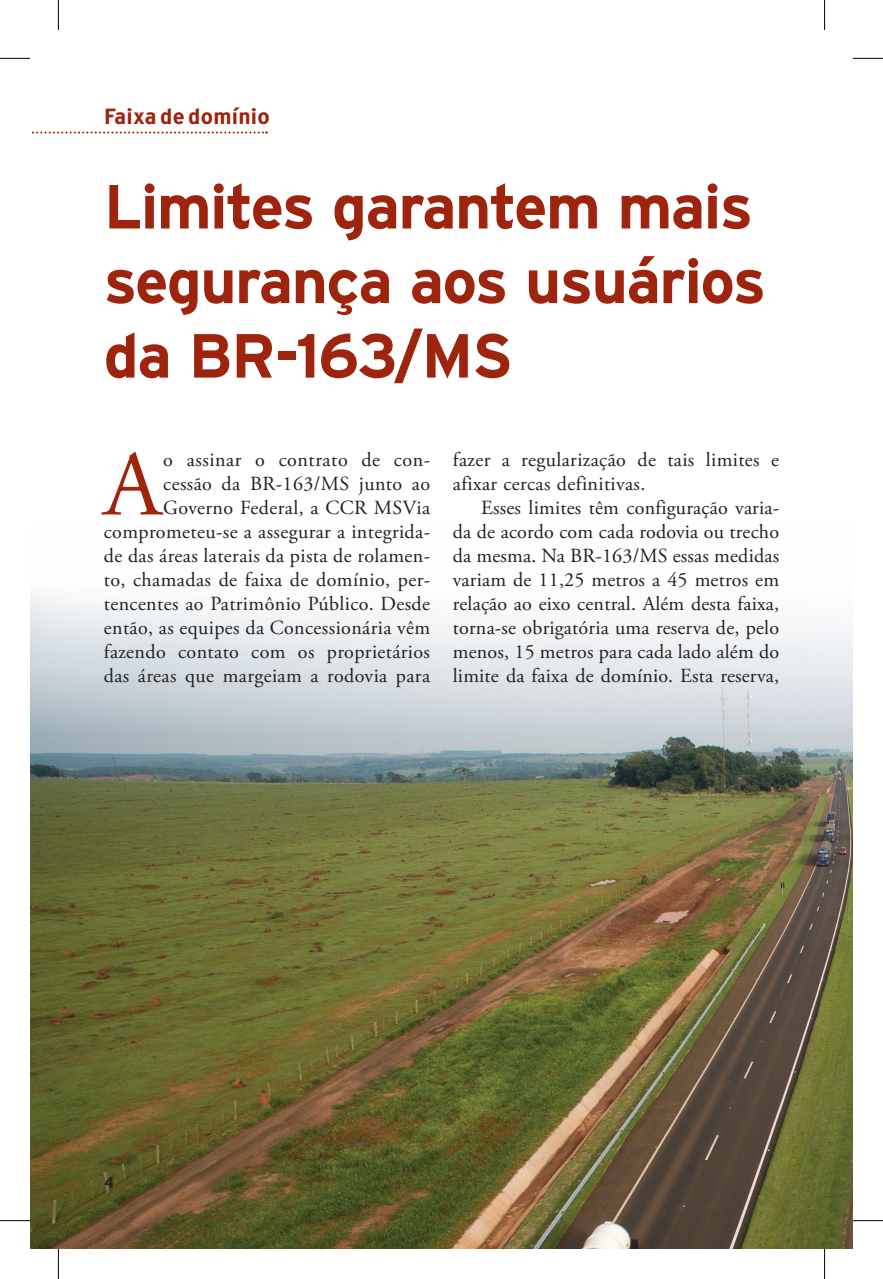
<style>
.page{position:relative;width:883px;height:1279px;background:#fff}
.page>*{position:absolute;margin:0;border:0;box-sizing:border-box;transform-origin:0 0}
.t1{font:92.4px "Adobe Garamond Pro";color:#9e240d}
.t2{font:700 62.2px/74.6px "Interstate";letter-spacing:-.025em;color:#9e240d}
.t3{font:700 condensed 22px "Interstate";letter-spacing:.01em;color:#9e240d;scale:1.2 1}
.t4{font:20px/24px "Adobe Garamond Pro";letter-spacing:.02em;color:#231f20;text-align:right}
.t5{font:700 13.8px "Interstate";color:#231f20}
</style>
<div class="page">
<img style="left:30px;top:593px;width:822px;height:656px">
<svg style="left:32px;top:132px;width:235px;height:2px"></svg>
<hr style="left:0;top:58px;width:30px;height:1px;background:#000">
<hr style="left:852px;top:58px;width:30px;height:1px;background:#000">
<hr style="left:0;top:1220px;width:30px;height:1px;background:#000">
<hr style="left:852px;top:1220px;width:30px;height:1px;background:#000">
<hr style="left:58px;top:0;width:1px;height:30px;background:#000">
<hr style="left:58px;top:1249px;width:1px;height:30px;background:#000">
<hr style="left:823px;top:0;width:1px;height:30px;background:#000">
<hr style="left:823px;top:1249px;width:1px;height:30px;background:#000">
<p class="t3" style="left:104px;top:104px;width:139px">Faixa de domínio</p>
<h2 class="t2" style="left:104px;top:169px;width:663px">Limites garantem mais segurança aos usuários da BR-163/MS</h2>
<h1 class="t1" style="left:104px;top:430px;width:59px">A</h1>
<p class="t4" style="left:104px;top:449px;width:328px">o assinar o contrato de con-<br>cessão da BR-163/MS junto ao Governo Federal, a CCR MSVia comprometeu-se a assegurar a integrida&shy;de das áreas laterais da pista de rolamen&shy;to, chamadas de faixa de domínio, per&shy;tencentes ao Patrimônio Público. Desde então, as equipes da Concessionária vêm fazendo contato com os proprietários das áreas que margeiam a rodovia para</p>
<p class="t4" style="left:452px;top:449px;width:327px;text-align:left">fazer a regularização de tais limites e afixar cercas definitivas.</p>
<p class="t4" style="left:452px;top:497px;width:328px;text-align:justify;text-indent:28px">Esses limites têm configuração varia&shy;da de acordo com cada rodovia ou trecho da mesma. Na BR-163/MS essas medidas variam de 11,25 metros a 45 metros em relação ao eixo central. Além desta faixa, torna-se obrigatória uma reserva de, pelo menos, 15 metros para cada lado além do limite da faixa de domínio. Esta reserva,</p>
<p class="t5" style="left:104px;top:1175px;width:11px">4</p>
</div>
